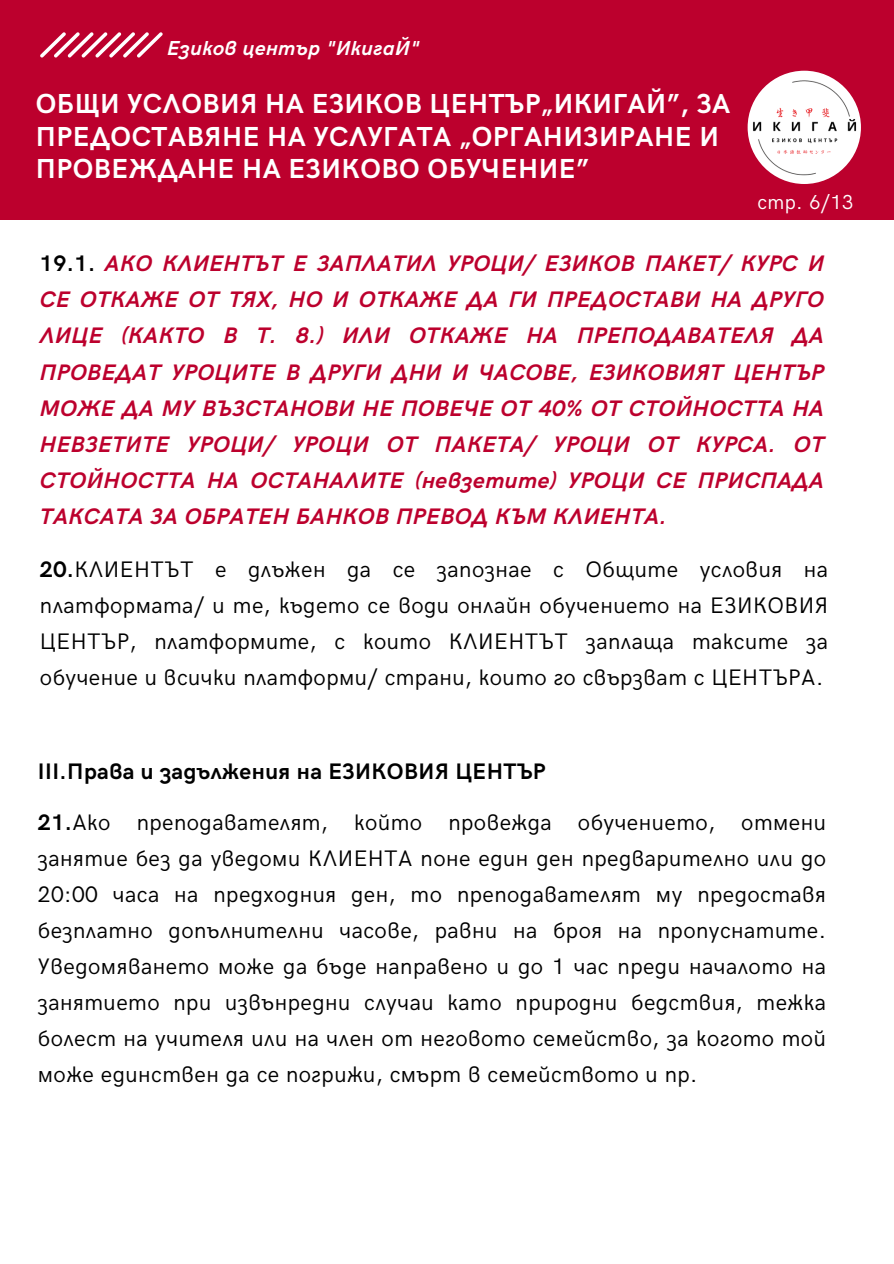
<style>
.page{position:relative;width:894px;height:1264px;background:#fff}
.page>*{position:absolute;margin:0;border:0;box-sizing:border-box;transform-origin:0 0}
.t1{font:700 27.6px/32.7px "HK Grotesk";letter-spacing:.02em;color:#fff}
.t2{font:22.5px/36px "HK Grotesk";letter-spacing:.02em;color:#000;text-align:justify}
.t3{font:italic 700 22.5px/36px "HK Grotesk";letter-spacing:.02em;color:#bc002d;text-align:justify}
.t4{font:700 22.5px "HK Grotesk";letter-spacing:.02em;color:#000}
.t5{font:italic 700 20.25px "HK Grotesk";letter-spacing:.02em;color:#fff}
.t6{font:20.25px "HK Grotesk";color:#fff}
.s1{font-style:normal;color:#000}
.s2{font-weight:700}
</style>
<div class="page">
<div style="left:0;top:0;width:893px;height:220px;background:#bc002d"></div>
<img style="left:747px;top:70px;width:114px;height:114px">
<svg style="left:40px;top:32px;width:123px;height:26px"></svg>
<p class="t5" style="left:167px;top:37px;width:254px">Езиков център "ИкигаЙ"</p>
<h2 class="t1" style="left:36px;top:88px;width:695px">ОБЩИ УСЛОВИЯ НА ЕЗИКОВ ЦЕНТЪР„ИКИГАЙ”, ЗА<br>ПРЕДОСТАВЯНЕ НА УСЛУГАТА „ОРГАНИЗИРАНЕ И<br>ПРОВЕЖДАНЕ НА ЕЗИКОВО ОБУЧЕНИЕ”</h2>
<h2 class="t6" style="left:757px;top:191px;width:98px">стр. 6/13</h2>
<h1 class="t3" style="left:40px;top:247px;width:785px"><span class="s1">19.1.</span> АКО КЛИЕНТЪТ Е ЗАПЛАТИЛ УРОЦИ/ ЕЗИКОВ ПАКЕТ/ КУРС И СЕ ОТКАЖЕ ОТ ТЯХ, НО И ОТКАЖЕ ДА ГИ ПРЕДОСТАВИ НА ДРУГО ЛИЦЕ (КАКТО В Т. 8.) ИЛИ ОТКАЖЕ НА ПРЕПОДАВАТЕЛЯ ДА ПРОВЕДАТ УРОЦИТЕ В ДРУГИ ДНИ И ЧАСОВЕ, ЕЗИКОВИЯТ ЦЕНТЪР МОЖЕ ДА МУ ВЪЗСТАНОВИ НЕ ПОВЕЧЕ ОТ 40% ОТ СТОЙНОСТТА НА НЕВЗЕТИТЕ УРОЦИ/ УРОЦИ ОТ ПАКЕТА/ УРОЦИ ОТ КУРСА. ОТ СТОЙНОСТТА НА ОСТАНАЛИТЕ (невзетите) УРОЦИ СЕ ПРИСПАДА ТАКСАТА ЗА ОБРАТЕН БАНКОВ ПРЕВОД КЪМ КЛИЕНТА.</h1>
<p class="t2" style="left:40px;top:552px;width:789px"><span class="s2">20.</span>КЛИЕНТЪТ е длъжен да се запознае с Общите условия на платформата/ и те, където се води онлайн обучението на ЕЗИКОВИЯ ЦЕНТЪР, платформите, с които КЛИЕНТЪТ заплаща таксите за обучение и всички платформи/ страни, които го свързват с ЦЕНТЪРА.</p>
<h2 class="t4" style="left:38px;top:758px;width:509px">III.Права и задължения на ЕЗИКОВИЯ ЦЕНТЪР</h2>
<p class="t2" style="left:38px;top:805px;width:789px"><span class="s2">21.</span>Ако преподавателят, който провежда обучението, отмени занятие без да уведоми КЛИЕНТА поне един ден предварително или до 20:00 часа на предходния ден, то преподавателят му предоставя безплатно допълнителни часове, равни на броя на пропуснатите.<br>Уведомяването може да бъде направено и до 1 час преди началото на занятието при извънредни случаи като природни бедствия, тежка болест на учителя или на член от неговото семейство, за когото той може единствен да се погрижи, смърт в семейството и пр.</p>
</div>
